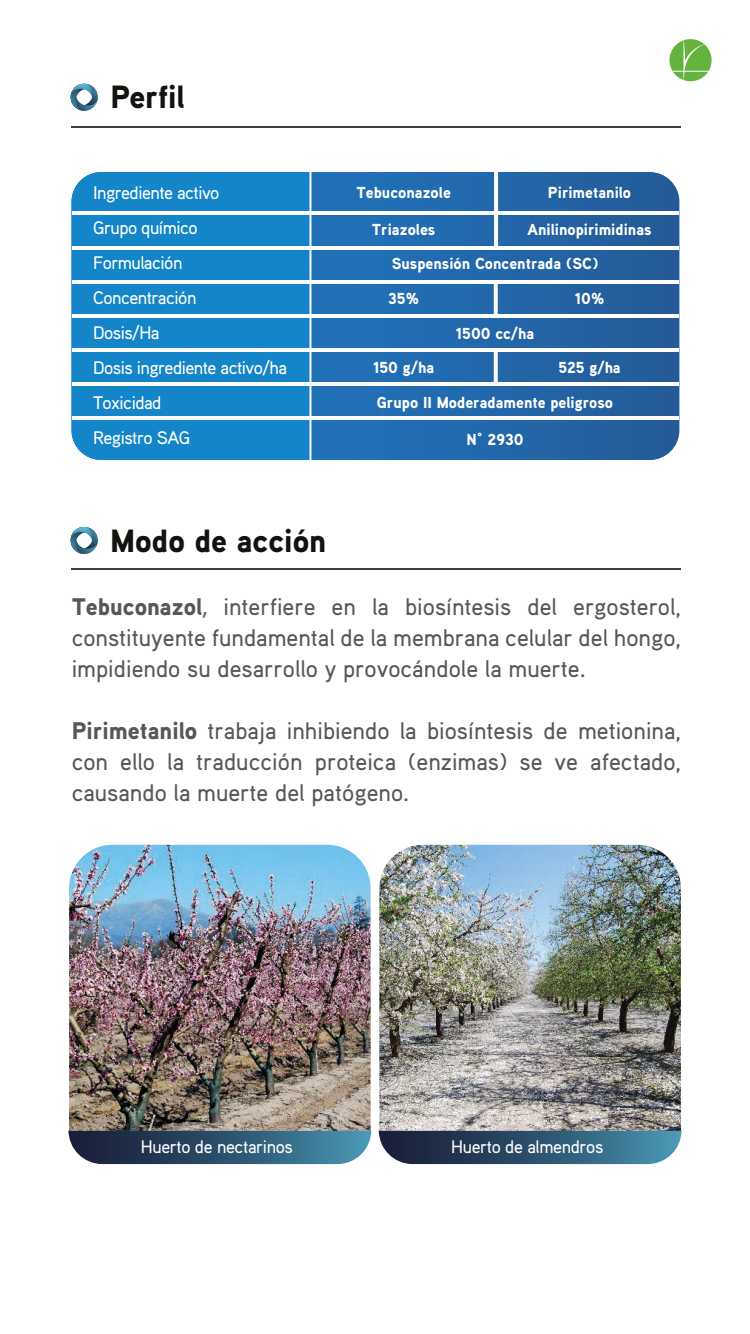
<style>
.page{position:relative;width:750px;height:1334px;background:#fff}
.page>*{position:absolute;margin:0;border:0;box-sizing:border-box;transform-origin:0 0}
.t1{font:900 32.1px "Aaux Pro";color:#13120e}
.t2{font:24px/31px "Aaux Pro Medium OSF";color:#575756;text-align:justify}
.t3{font:18.2px/35px "Aaux Pro Medium OSF";letter-spacing:-.03em;color:#fff}
.t4{font:18.1px "Aaux Pro Medium OSF";letter-spacing:-.02em;color:#fff}
.t5{font:900 15.9px/33.9px "Aaux Pro";color:#fff}
.s1{font-family:"Aaux Pro";font-weight:900}
.s2{font-family:"Myriad Pro"}
</style>
<div class="page">
<hr style="left:72px;top:126px;width:609px;height:2px;background:#3b3f37">
<hr style="left:72px;top:568px;width:609px;height:2px;background:#3b3f37">
<svg style="left:669px;top:39px;width:43px;height:42px"></svg>
<svg style="left:671px;top:39px;width:39px;height:42px"></svg>
<svg style="left:68px;top:1130px;width:303px;height:34px;background:#385b75"></svg>
<img style="left:69px;top:845px;width:302px;height:286px">
<svg style="left:379px;top:1130px;width:303px;height:34px;background:#385b75"></svg>
<img style="left:379px;top:845px;width:302px;height:286px">
<svg style="left:311px;top:172px;width:368px;height:288px;background:#296bac"></svg>
<div style="left:72px;top:172px;width:237px;height:288px;background:#1485c8"></div>
<hr style="left:72px;top:212px;width:606px;height:3px;background:#fff">
<hr style="left:72px;top:246px;width:606px;height:3px;background:#fff">
<hr style="left:72px;top:314px;width:606px;height:3px;background:#fff">
<hr style="left:72px;top:349px;width:606px;height:3px;background:#fff">
<hr style="left:72px;top:383px;width:606px;height:3px;background:#fff">
<hr style="left:72px;top:417px;width:606px;height:3px;background:#fff">
<hr style="left:72px;top:280px;width:606px;height:3px;background:#fff">
<svg style="left:494px;top:172px;width:4px;height:74px"></svg>
<svg style="left:494px;top:283px;width:4px;height:31px"></svg>
<svg style="left:494px;top:352px;width:4px;height:31px"></svg>
<svg style="left:71px;top:84px;width:27px;height:27px"></svg>
<svg style="left:71px;top:527px;width:27px;height:27px"></svg>
<h1 class="t1" style="left:111px;top:77px;width:76px">Perfil</h1>
<p class="t3" style="left:93px;top:175px;width:195px">Ingrediente activo<br>Grupo químico<br>Formulación<br>Concentración<br>Dosis/Ha<br>Dosis ingrediente activo/ha<br>Toxicidad<br>Registro SAG</p>
<p class="t5" style="left:356px;top:175px;width:96px">Tebuconazole</p>
<p class="t5" style="left:548px;top:175px;width:85px">Pirimetanilo</p>
<p class="t5" style="left:372px;top:212px;width:65px">Triazoles</p>
<p class="t5" style="left:392px;top:212px;width:261px;text-indent:136px">Anilinopirimidinas<br>Suspensión Concentrada (SC)</p>
<p class="t5" style="left:388px;top:281px;width:32px">35%</p>
<p class="t5" style="left:575px;top:281px;width:31px">10%</p>
<p class="t5" style="left:456px;top:316px;width:80px">1500 cc/ha</p>
<p class="t5" style="left:373px;top:350px;width:63px">150 g/ha</p>
<p class="t5" style="left:377px;top:350px;width:245px;line-height:34.9px;text-indent:182px">525 g/ha<br>Grupo II Moderadamente peligroso</p>
<p class="t5" style="left:466px;top:422px;width:59px">N° 2930</p>
<h1 class="t1" style="left:111px;top:520px;width:217px">Modo de acción</h1>
<p class="t2" style="left:72px;top:591px;width:611px"><span class="s1">Tebuconazol</span><span class="s2">,</span> interfiere en la biosíntesis del ergosterol, constituyente fundamental de la membrana celular del hongo, impidiendo su desarrollo y provocándole la muerte.</p>
<p class="t2" style="left:72px;top:715px;width:611px"><span class="s1">Pirimetanilo</span> trabaja inhibiendo la biosíntesis de metionina, con ello la traducción proteica (enzimas) se ve afectado, causando la muerte del patógeno.</p>
<p class="t4" style="left:141px;top:1135px;width:154px">Huerto de nectarinos</p>
<p class="t4" style="left:451px;top:1135px;width:154px">Huerto de almendros</p>
</div>
